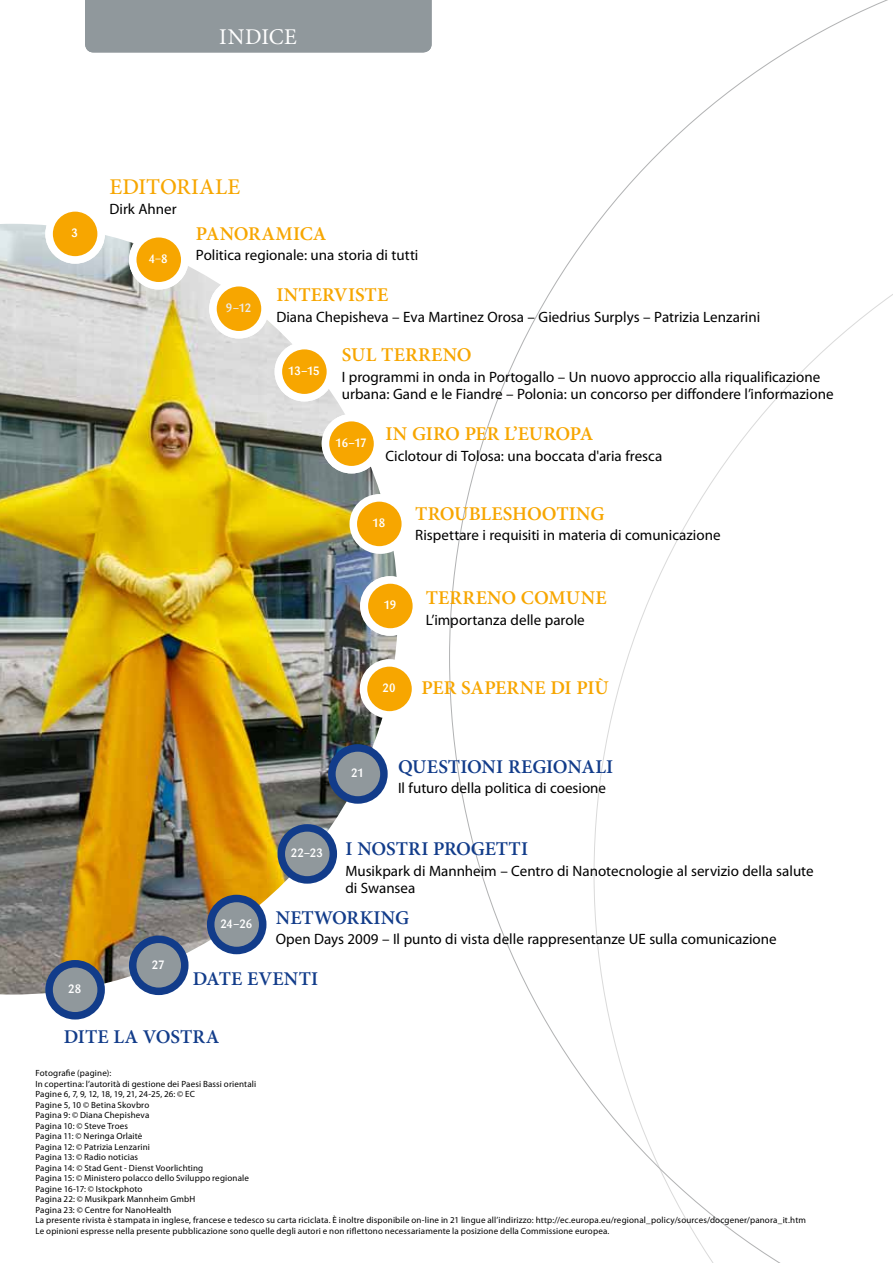
<style>
.page{position:relative;width:893px;height:1263px;background:#fff}
.page>*{position:absolute;margin:0;border:0;box-sizing:border-box;transform-origin:0 0}
.t1{font:500 22.5px "Minion Pro";letter-spacing:.005em;color:#f7a600}
.t2{font:22.5px "Minion Pro";color:#fff}
.t3{font:600 19.5px "Minion Pro";letter-spacing:.005em;color:#f7a600}
.t4{font:600 19.5px "Minion Pro";color:#123c8a}
.t5{font:15px/16.5px "Myriad Pro";color:#000}
.t6{font:500 12px "Barmeno";letter-spacing:-.015em;color:#fff}
.t7{font:500 12px "Barmeno";color:#ececed}
.t8{font:9px/10.5px "Myriad Pro";letter-spacing:.015em;color:#000}
.s1{font-family:"Myriad Pro";font-weight:400}
</style>
<div class="page">
<img style="left:0;top:224px;width:397px;height:770px">
<svg style="left:449px;top:0;width:444px;height:1263px"></svg>
<div style="left:49px;top:964px;width:52px;height:52px;background:#90989c;border-radius:50%"></div>
<div style="left:45px;top:960px;width:60px;height:59px;border:8px solid #123c8a;border-radius:50%"></div>
<div style="left:133px;top:939px;width:52px;height:52px;background:#90989c;border-radius:50%"></div>
<div style="left:129px;top:935px;width:60px;height:60px;border:8px solid #123c8a;border-radius:50%"></div>
<div style="left:211px;top:898px;width:52px;height:52px;background:#90989c;border-radius:50%"></div>
<div style="left:207px;top:895px;width:59px;height:59px;border:8px solid #123c8a;border-radius:50%"></div>
<div style="left:351px;top:494px;width:60px;height:60px;border:8px solid #fff;border-radius:50%"></div>
<div style="left:281px;top:828px;width:52px;height:52px;background:#90989c;border-radius:50%"></div>
<div style="left:278px;top:824px;width:59px;height:60px;border:8px solid #123c8a;border-radius:50%"></div>
<div style="left:278px;top:346px;width:52px;height:52px;background:#f7a600;border-radius:50%"></div>
<div style="left:275px;top:342px;width:59px;height:59px;border:8px solid #fff;border-radius:50%"></div>
<div style="left:213px;top:283px;width:52px;height:52px;background:#f7a600;border-radius:50%"></div>
<div style="left:209px;top:279px;width:60px;height:59px;border:8px solid #fff;border-radius:50%"></div>
<div style="left:133px;top:234px;width:52px;height:52px;background:#f7a600;border-radius:50%"></div>
<div style="left:129px;top:230px;width:60px;height:59px;border:8px solid #fff;border-radius:50%"></div>
<div style="left:49px;top:208px;width:52px;height:52px;background:#f7a600;border-radius:50%"></div>
<div style="left:45px;top:204px;width:60px;height:60px;border:8px solid #fff;border-radius:50%"></div>
<div style="left:364px;top:580px;width:52px;height:52px;background:#f7a600;border-radius:50%"></div>
<div style="left:361px;top:576px;width:59px;height:60px;border:8px solid #fff;border-radius:50%"></div>
<div style="left:353px;top:498px;width:52px;height:52px;background:#f7a600;border-radius:50%"></div>
<div style="left:350px;top:494px;width:59px;height:60px;border:8px solid #fff;border-radius:50%"></div>
<div style="left:363px;top:663px;width:52px;height:52px;background:#f7a600;border-radius:50%"></div>
<div style="left:360px;top:659px;width:59px;height:60px;border:8px solid #fff;border-radius:50%"></div>
<div style="left:332px;top:748px;width:52px;height:52px;background:#90989c;border-radius:50%"></div>
<div style="left:328px;top:744px;width:60px;height:60px;border:8px solid #123c8a;border-radius:50%"></div>
<div style="left:325px;top:418px;width:53px;height:52px;background:#f7a600;border-radius:50%"></div>
<div style="left:322px;top:414px;width:59px;height:59px;border:8px solid #fff;border-radius:50%"></div>
<div style="left:85px;top:0;width:347px;height:52px;background:#90989c"></div>
<h1 class="t2" style="left:219px;top:22px;width:64px">INDICE</h1>
<h3 class="t6" style="left:71px;top:226px;width:8px">3</h3>
<h3 class="t6" style="left:68px;top:982px;width:14px">28</h3>
<h1 class="t1" style="left:109px;top:171px;width:132px">EDITORIALE</h1>
<h3 class="t5" style="left:109px;top:201px;width:69px">Dirk Ahner</h3>
<h2 class="t3" style="left:196px;top:220px;width:132px">PANORAMICA</h2>
<h3 class="t5" style="left:196px;top:247px;width:224px">Politica regionale: una storia di tutti</h3>
<h3 class="t6" style="left:149px;top:252px;width:20px">4<span class="s1">–</span>8</h3>
<h3 class="t6" style="left:161px;top:252px;width:8px">7</h3>
<h3 class="t6" style="left:152px;top:957px;width:14px">27</h3>
<h3 class="t7" style="left:226px;top:301px;width:27px">9–12</h3>
<h3 class="t7" style="left:226px;top:301px;width:27px">8 1</h3>
<h2 class="t3" style="left:276px;top:281px;width:113px">INTERVISTE</h2>
<h3 class="t5" style="left:276px;top:309px;width:485px">Diana Chepisheva – Eva Martinez Orosa – Giedrius Surplys – Patrizia Lenzarini</h3>
<h3 class="t6" style="left:288px;top:364px;width:33px">13–15</h3>
<h3 class="t6" style="left:294px;top:364px;width:26px">2 3</h3>
<h2 class="t3" style="left:342px;top:342px;width:131px">SUL TERRENO</h2>
<h3 class="t5" style="left:342px;top:369px;width:493px">I programmi in onda in Portogallo – Un nuovo approccio alla riqualificazione urbana: Gand e le Fiandre – Polonia: un concorso per diffondere l’informazione</h3>
<h2 class="t3" style="left:336px;top:420px;width:259px"><sub>16–17</sub> IN GIRO PER L’EUROPA</h2>
<h3 class="t5" style="left:386px;top:448px;width:278px">Ciclotour di Tolosa: una boccata d'aria fresca</h3>
<h3 class="t6" style="left:342px;top:436px;width:8px">4</h3>
<h3 class="t6" style="left:366px;top:516px;width:32px">18<span class="s1">–</span>19</h3>
<h3 class="t6" style="left:373px;top:516px;width:14px">18</h3>
<h2 class="t3" style="left:415px;top:500px;width:191px">TROUBLESHOOTING</h2>
<h3 class="t5" style="left:415px;top:527px;width:307px">Rispettare i requisiti in materia di comunicazione</h3>
<h3 class="t6" style="left:383px;top:598px;width:14px">20</h3>
<h3 class="t6" style="left:384px;top:598px;width:14px">19</h3>
<h2 class="t3" style="left:426px;top:585px;width:182px">TERRENO COMUNE</h2>
<h3 class="t5" style="left:426px;top:612px;width:160px">L’importanza delle parole</h3>
<h3 class="t6" style="left:383px;top:681px;width:14px">20</h3>
<h2 class="t3" style="left:421px;top:674px;width:189px">PER SAPERNE DI PIÙ</h2>
<h3 class="t6" style="left:351px;top:766px;width:14px">21</h3>
<h2 class="t4" style="left:398px;top:753px;width:217px">QUESTIONI REGIONALI</h2>
<h3 class="t5" style="left:398px;top:780px;width:210px">Il futuro della politica di coesione</h3>
<h2 class="t4" style="left:345px;top:835px;width:184px">I NOSTRI PROGETTI</h2>
<h3 class="t5" style="left:345px;top:863px;width:470px">Musikpark di Mannheim – Centro di Nanotecnologie al servizio della salute di Swansea</h3>
<h2 class="t4" style="left:276px;top:904px;width:135px">NETWORKING</h2>
<h3 class="t5" style="left:276px;top:931px;width:502px">Open Days 2009 – Il punto di vista delle rappresentanze UE sulla comunicazione</h3>
<h2 class="t4" style="left:193px;top:965px;width:127px">DATE EVENTI</h2>
<h3 class="t6" style="left:291px;top:846px;width:34px">22–23</h3>
<h3 class="t6" style="left:220px;top:916px;width:34px">24–26</h3>
<h2 class="t4" style="left:64px;top:1023px;width:157px">DITE LA VOSTRA</h2>
<p class="t8" style="left:35px;top:1068px;width:772px">Fotografie (pagine):<br>In copertina: l’autorità di gestione dei Paesi Bassi orientali<br>Pagine 6, 7, 9, 12, 18, 19, 21, 24-25, 26: © EC<br>Pagine 5, 10 © Betina Skovbro<br>Pagina 9: © Diana Chepisheva<br>Pagina 10: © Steve Troes<br>Pagina 11: © Neringa Orlaitė<br>Pagina 12: © Patrizia Lenzarini<br>Pagina 13: © Radio noticias<br>Pagina 14: © Stad Gent - Dienst Voorlichting<br>Pagina 15: © Ministero polacco dello Sviluppo regionale<br>Pagine 16-17: © Istockphoto<br>Pagina 22: © Musikpark Mannheim GmbH<br>Pagina 23: © Centre for NanoHealth<br>La presente rivista è stampata in inglese, francese e tedesco su carta riciclata. È inoltre disponibile on-line in 21 lingue all’indirizzo: http://ec.europa.eu/regional_policy/sources/docgener/panora_it.htm Le opinioni espresse nella presente pubblicazione sono quelle degli autori e non riflettono necessariamente la posizione della Commissione europea.</p>
</div>
